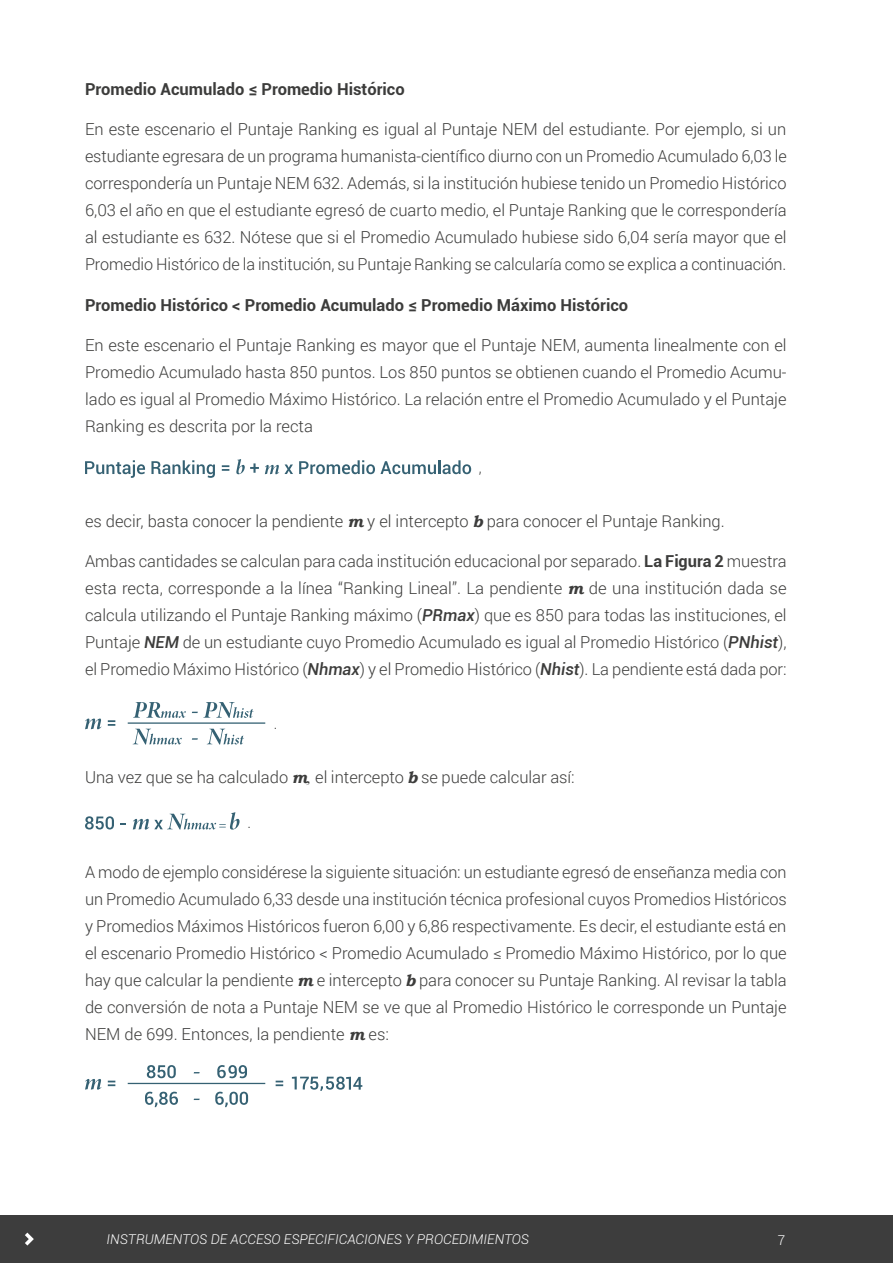
<style>
.page{position:relative;width:893px;height:1263px;background:#fff}
.page>*{position:absolute;margin:0;border:0;box-sizing:border-box;transform-origin:0 0}
.t1{font:300 16.5px/27px "Roboto";color:#3c3c3b;text-align:justify}
.t2{font:700 16.5px "Roboto";color:#3c3c3b}
.t3{font:300 15px "Roboto";color:#3c3c3b}
.t4{font:italic 300 13.5px "Roboto";color:#fff}
.t5{font:300 13.5px "Roboto";color:#fff}
.s1{font-family:"Bookman Old Style";font-weight:700;font-style:italic}
.s2{font-weight:700}
.s3{font-weight:500;font-style:italic}
.s4{font-family:"Bodoni Svty Two OSITCTT";font-weight:400;font-style:italic}
</style>
<div class="page">
<div style="left:0;top:1215px;width:893px;height:48px;background:#3d3d3d"></div>
<svg style="left:25px;top:1232px;width:9px;height:13px"></svg>
<svg style="left:85px;top:460px;width:60px;height:18px"></svg>
<svg style="left:151px;top:460px;width:64px;height:18px"></svg>
<svg style="left:222px;top:465px;width:7px;height:6px"></svg>
<svg style="left:236px;top:459px;width:23px;height:15px"></svg>
<svg style="left:265px;top:464px;width:28px;height:10px"></svg>
<svg style="left:299px;top:460px;width:172px;height:14px"></svg>
<svg style="left:133px;top:702px;width:53px;height:16px"></svg>
<svg style="left:192px;top:702px;width:62px;height:16px"></svg>
<svg style="left:133px;top:729px;width:49px;height:15px"></svg>
<svg style="left:207px;top:729px;width:37px;height:15px"></svg>
<svg style="left:192px;top:738px;width:6px;height:2px"></svg>
<svg style="left:85px;top:718px;width:16px;height:11px"></svg>
<svg style="left:108px;top:720px;width:7px;height:6px"></svg>
<hr style="left:128px;top:722px;width:137px;height:2px;background:#356173">
<svg style="left:85px;top:816px;width:29px;height:13px"></svg>
<svg style="left:133px;top:812px;width:107px;height:18px"></svg>
<svg style="left:147px;top:1065px;width:29px;height:13px"></svg>
<svg style="left:145px;top:1092px;width:33px;height:15px"></svg>
<svg style="left:215px;top:1092px;width:33px;height:15px"></svg>
<svg style="left:85px;top:1079px;width:16px;height:11px"></svg>
<svg style="left:108px;top:1081px;width:7px;height:5px"></svg>
<svg style="left:276px;top:1081px;width:7px;height:5px"></svg>
<svg style="left:217px;top:1065px;width:30px;height:13px"></svg>
<hr style="left:128px;top:1083px;width:137px;height:1px;background:#356173">
<svg style="left:292px;top:1076px;width:70px;height:15px"></svg>
<p class="t2" style="left:85px;top:77px;width:321px">Promedio Acumulado ≤ Promedio Histórico</p>
<p class="t1" style="left:85px;top:115px;width:703px">En este escenario el Puntaje Ranking es igual al Puntaje NEM del estudiante. Por ejemplo, si un estudiante egresara de un programa humanista-científico diurno con un Promedio Acumulado 6,03 le correspondería un Puntaje NEM 632. Además, si la institución hubiese tenido un Promedio Histórico 6,03 el año en que el estudiante egresó de cuarto medio, el Puntaje Ranking que le correspondería al estudiante es 632. Nótese que si el Promedio Acumulado hubiese sido 6,04 sería mayor que el Promedio Histórico de la institución, su Puntaje Ranking se calcularía como se explica a continuación.</p>
<p class="t2" style="left:85px;top:293px;width:545px">Promedio Histórico &lt; Promedio Acumulado ≤ Promedio Máximo Histórico</p>
<p class="t1" style="left:85px;top:331px;width:703px">En este escenario el Puntaje Ranking es mayor que el Puntaje NEM, aumenta linealmente con el Promedio Acumulado hasta 850 puntos. Los 850 puntos se obtienen cuando el Promedio Acumu&shy;lado es igual al Promedio Máximo Histórico. La relación entre el Promedio Acumulado y el Puntaje Ranking es descrita por la recta</p>
<p class="t3" style="left:479px;top:457px;width:4px">,</p>
<p class="t1" style="left:85px;top:507px;width:641px">es decir, basta conocer la pendiente <span class="s1">m</span> y el intercepto <span class="s1">b</span> para conocer el Puntaje Ranking.</p>
<p class="t1" style="left:85px;top:547px;width:703px">Ambas cantidades se calculan para cada institución educacional por separado. <span class="s2">La Figura 2</span> muestra esta recta, corresponde a la línea “Ranking Lineal”. La pendiente <span class="s1">m</span> de una institución dada se calcula utilizando el Puntaje Ranking máximo (<span class="s3">PRmax</span>) que es 850 para todas las instituciones, el Puntaje <span class="s3">NEM</span> de un estudiante cuyo Promedio Acumulado es igual al Promedio Histórico (<span class="s3">PNhist</span>), el Promedio Máximo Histórico (<span class="s3">Nhmax</span>) y el Promedio Histórico (<span class="s3">Nhist</span>). La pendiente está dada por:</p>
<p class="t3" style="left:274px;top:713px;width:5px">.</p>
<p class="t1" style="left:85px;top:763px;width:491px">Una vez que se ha calculado <span class="s1">m</span><span class="s4">,</span> el intercepto <span class="s1">b</span> se puede calcular así:</p>
<p class="t3" style="left:247px;top:812px;width:5px">.</p>
<p class="t1" style="left:85px;top:858px;width:703px">A modo de ejemplo considérese la siguiente situación: un estudiante egresó de enseñanza media con un Promedio Acumulado 6,33 desde una institución técnica profesional cuyos Promedios Históricos y Promedios Máximos Históricos fueron 6,00 y 6,86 respectivamente. Es decir, el estudiante está en el escenario Promedio Histórico &lt; Promedio Acumulado ≤ Promedio Máximo Histórico, por lo que hay que calcular la pendiente <span class="s1">m</span> e intercepto <span class="s1">b</span> para conocer su Puntaje Ranking. Al revisar la tabla de conversión de nota a Puntaje NEM se ve que al Promedio Histórico le corresponde un Puntaje NEM de 699. Entonces, la pendiente <span class="s1">m</span> es:</p>
<p class="t4" style="left:107px;top:1230px;width:424px">INSTRUMENTOS DE ACCESO ESPECIFICACIONES Y PROCEDIMIENTOS</p>
<p class="t5" style="left:778px;top:1231px;width:9px">7</p>
</div>
